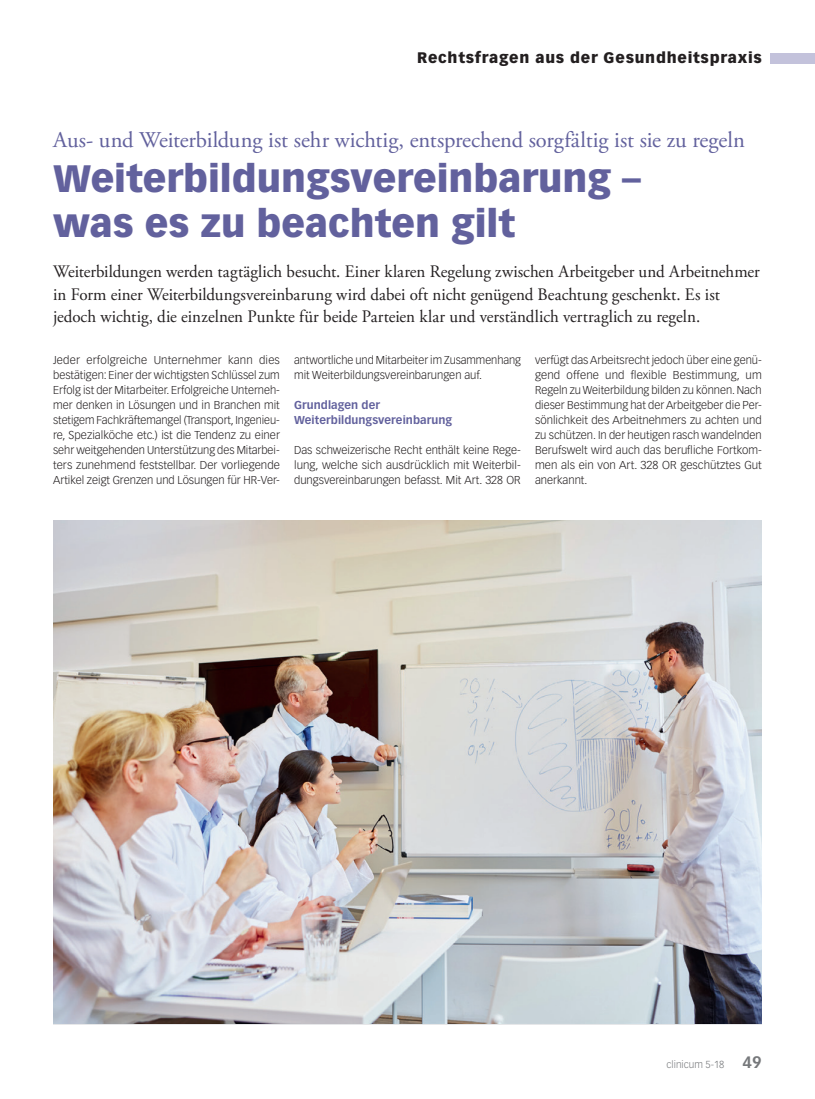
<style>
.page{position:relative;width:815px;height:1099px;background:#fff}
.page>*{position:absolute;margin:0;border:0;box-sizing:border-box;transform-origin:0 0}
.Titel_Recht{font:900 37.5px/45px "Vectora LT Std";color:#62619d}
.Obertitel_Recht{font:22.5px "Adobe Garamond Pro";color:#62619d}
.Lead{font:17.5px/22.5px "Adobe Garamond Pro";color:#231f20}
.t1{font:900 15px "Vectora LT Std";letter-spacing:.05em;color:#231f20}
.Lauftext{font:300 11.25px/15px "Vectora LT Std";color:#231f20;text-align:justify}
.ZT_Recht{font:700 11.25px/15px "Vectora LT Std";letter-spacing:.005em;color:#62619d}
.t2{font:300 10px "Vectora LT Std";color:#76787b}
.s1{font-weight:700;font-size:16.25px}
</style>
<div class="page">
<div style="left:770px;top:53px;width:45px;height:10px;background:#c3c2db"></div>
<img style="left:53px;top:520px;width:709px;height:503px">
<h3 class="t1" style="left:417px;top:49px;width:346px">Rechtsfragen aus der Gesundheitspraxis</h3>
<p class="Obertitel_Recht" style="left:53px;top:126px;width:693px">Aus- und Weiterbildung ist sehr wichtig, entsprechend sorgfältig ist sie zu regeln</p>
<p class="Titel_Recht" style="left:53px;top:155px;width:589px">Weiterbildungsvereinbarung – was es zu beachten gilt</p>
<p class="Lead" style="left:53px;top:261px;width:708px">Weiterbildungen werden tagtäglich besucht. Einer klaren Regelung zwischen Arbeitgeber und Arbeitnehmer in Form einer Weiterbildungsvereinbarung wird dabei oft nicht genügend Beachtung geschenkt. Es ist jedoch wichtig, die einzelnen Punkte für beide Parteien klar und verständlich vertraglich zu regeln.</p>
<p class="Lauftext" style="left:53px;top:353px;width:228px">Jeder erfolgreiche Unternehmer kann dies bestätigen: Einer der wichtigsten Schlüssel zum Erfolg ist der Mitarbeiter. Erfolgreiche Unterneh&shy;mer denken in Lösungen und in Branchen mit stetigem Fachkräftemangel (Transport, Ingenieu&shy;re, Spezialköche etc.) ist die Tendenz zu einer sehr weitgehenden Unterstützung des Mitarbei&shy;ters zunehmend feststellbar. Der vorliegende Artikel zeigt Grenzen und Lösungen für HR-Ver-</p>
<p class="Lauftext" style="left:294px;top:353px;width:228px">antwortliche und Mitarbeiter im Zusammenhang mit Weiterbildungsvereinbarungen auf.</p>
<p class="Lauftext" style="left:535px;top:353px;width:228px">verfügt das Arbeitsrecht jedoch über eine genü&shy;gend offene und flexible Bestimmung, um Regeln zu Weiterbildung bilden zu können. Nach dieser Bestimmung hat der Arbeitgeber die Per&shy;sönlichkeit des Arbeitnehmers zu achten und zu schützen. In der heutigen rasch wandelnden Berufswelt wird auch das berufliche Fortkom&shy;men als ein von Art. 328 OR geschütztes Gut anerkannt.</p>
<p class="ZT_Recht" style="left:294px;top:398px;width:159px">Grundlagen der<br>Weiterbildungsvereinbarung</p>
<p class="Lauftext" style="left:294px;top:443px;width:228px">Das schweizerische Recht enthält keine Rege&shy;lung, welche sich ausdrücklich mit Weiterbil&shy;dungsvereinbarungen befasst. Mit Art. 328 OR</p>
<p class="t2" style="left:667px;top:1058px;width:97px">clinicum 5-18 <span class="s1">49</span></p>
</div>
